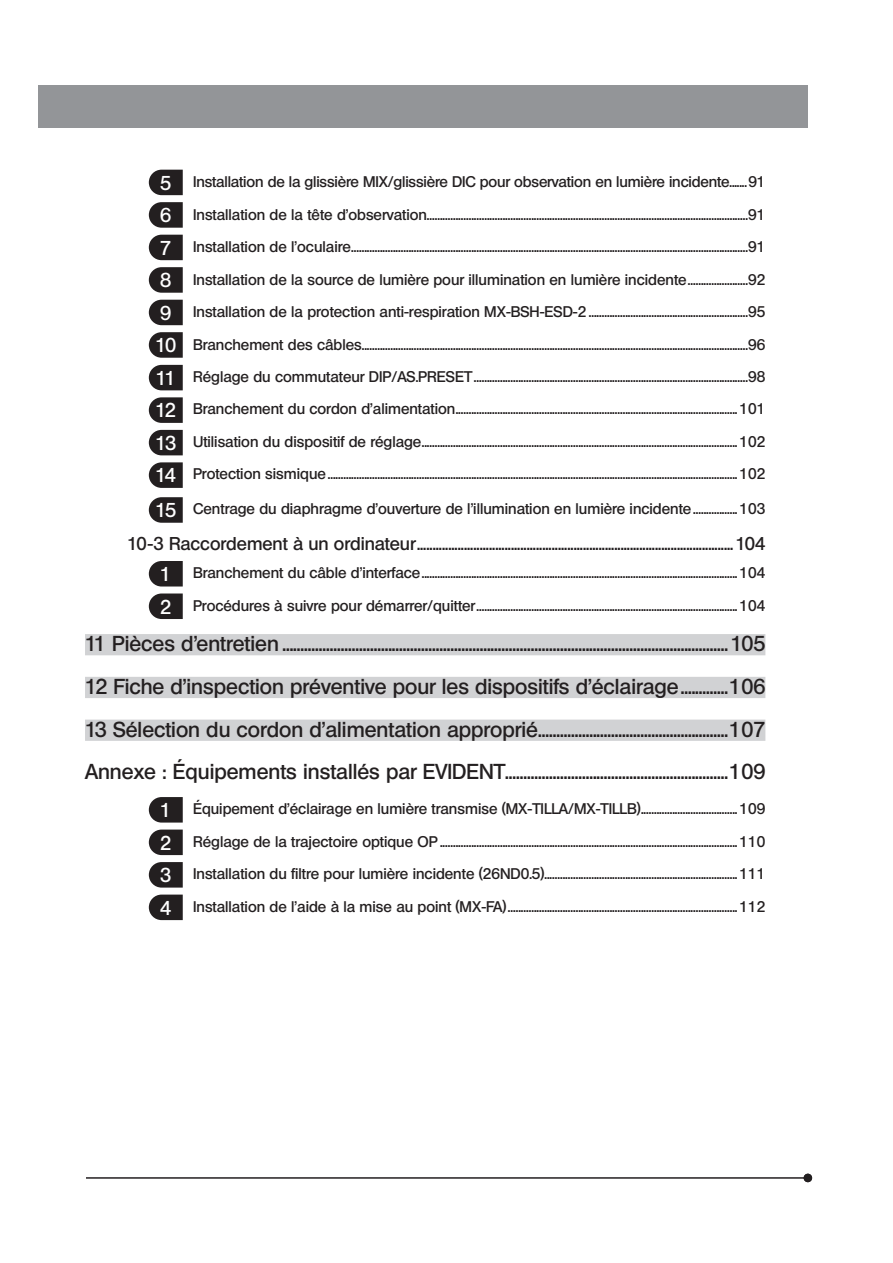
<style>
.page{position:relative;width:893px;height:1263px;background:#fff}
.page>*{position:absolute;margin:0;border:0;box-sizing:border-box;transform-origin:0 0}
.t1{font:21px/42.8px "Olympus Leicht Halbfett";color:#231f20;text-align:justify}
.t2{font:18px "Olympus Leicht Halbfett";color:#231f20}
.t3{font:15px/32.4px "Olympus Leicht Halbfett";color:#231f20;text-align:center}
.s1{font-size:19.5px;color:#fff}
</style>
<div class="page">
<div style="left:804px;top:1174px;width:8px;height:8px;background:#231f20;border-radius:50%"></div>
<hr style="left:85px;top:1177px;width:723px;height:1px;background:#231f20">
<div style="left:38px;top:85px;width:770px;height:43px;background:#939598"></div>
<div style="left:85px;top:634px;width:680px;height:21px;background:#d1d2d4"></div>
<div style="left:85px;top:677px;width:680px;height:21px;background:#d1d2d4"></div>
<div style="left:85px;top:720px;width:680px;height:21px;background:#d1d2d4"></div>
<svg style="left:149px;top:170px;width:34px;height:25px"></svg>
<svg style="left:149px;top:202px;width:34px;height:26px"></svg>
<svg style="left:149px;top:235px;width:34px;height:25px"></svg>
<svg style="left:149px;top:267px;width:34px;height:26px"></svg>
<svg style="left:149px;top:300px;width:34px;height:25px"></svg>
<svg style="left:149px;top:332px;width:34px;height:26px"></svg>
<svg style="left:149px;top:365px;width:34px;height:25px"></svg>
<svg style="left:149px;top:397px;width:34px;height:26px"></svg>
<svg style="left:149px;top:430px;width:34px;height:25px"></svg>
<svg style="left:149px;top:462px;width:34px;height:26px"></svg>
<svg style="left:149px;top:497px;width:34px;height:26px"></svg>
<svg style="left:149px;top:561px;width:34px;height:25px"></svg>
<svg style="left:149px;top:593px;width:34px;height:26px"></svg>
<svg style="left:149px;top:797px;width:34px;height:25px"></svg>
<svg style="left:149px;top:829px;width:34px;height:26px"></svg>
<svg style="left:149px;top:862px;width:34px;height:25px"></svg>
<svg style="left:149px;top:894px;width:34px;height:26px"></svg>
<p class="t3" style="left:155px;top:165px;width:611px"><span class="s1">5</span> Installation de la glissière MIX/glissière DIC pour observation en lumière incidente.......91<br><span class="s1">6</span> Installation de la tête d’observation...........................................................................................................................91<br><span class="s1">7</span> Installation de l'oculaire........................................................................................................................................................91<br><span class="s1">8</span> Installation de la source de lumière pour illumination en lumière incidente.......................92<br><span class="s1">9</span> Installation de la protection anti-respiration MX‑BSH‑ESD‑2 .............................................................95<br><span class="s1">10</span> Branchement des câbles....................................................................................................................................................96<br><span class="s1">11</span> Réglage du commutateur DIP/AS.PRESET.........................................................................................................98<br><span class="s1">12</span> Branchement du cordon d’alimentation............................................................................................................101<br><span class="s1">13</span> Utilisation du dispositif de réglage.........................................................................................................................102<br><span class="s1">14</span> Protection sismique.............................................................................................................................................................102</p>
<p class="t3" style="left:155px;top:492px;width:611px"><span class="s1">15</span> Centrage du diaphragme d'ouverture de l'illumination en lumière incidente.................103</p>
<p class="t2" style="left:128px;top:533px;width:639px">10-3 Raccordement à un ordinateur.....................................................................................................104</p>
<p class="t3" style="left:160px;top:557px;width:607px;text-align:left"><span class="s1">1</span> Branchement du câble d'interface.........................................................................................................................104<br><span class="s1">2</span> Procédures à suivre pour démarrer/quitter....................................................................................................104</p>
<p class="t1" style="left:85px;top:622px;width:682px">11 Pièces d'entretien ..........................................................................................................................105<br>12 Fiche d'inspection préventive pour les dispositifs d'éclairage.............106<br>13 Sélection du cordon d'alimentation approprié....................................................107<br>Annexe : Équipements installés par EVIDENT.............................................................109</p>
<p class="t3" style="left:160px;top:793px;width:607px;text-align:justify"><span class="s1">1</span> Équipement d'éclairage en lumière transmise (MX‑TILLA/MX‑TILLB).....................................109<br><span class="s1">2</span> Réglage de la trajectoire optique OP ..................................................................................................................110<br><span class="s1">3</span> Installation du filtre pour lumière incidente (26ND0.5)..........................................................................111<br><span class="s1">4</span> Installation de l'aide à la mise au point (MX‑FA)........................................................................................112</p>
</div>
